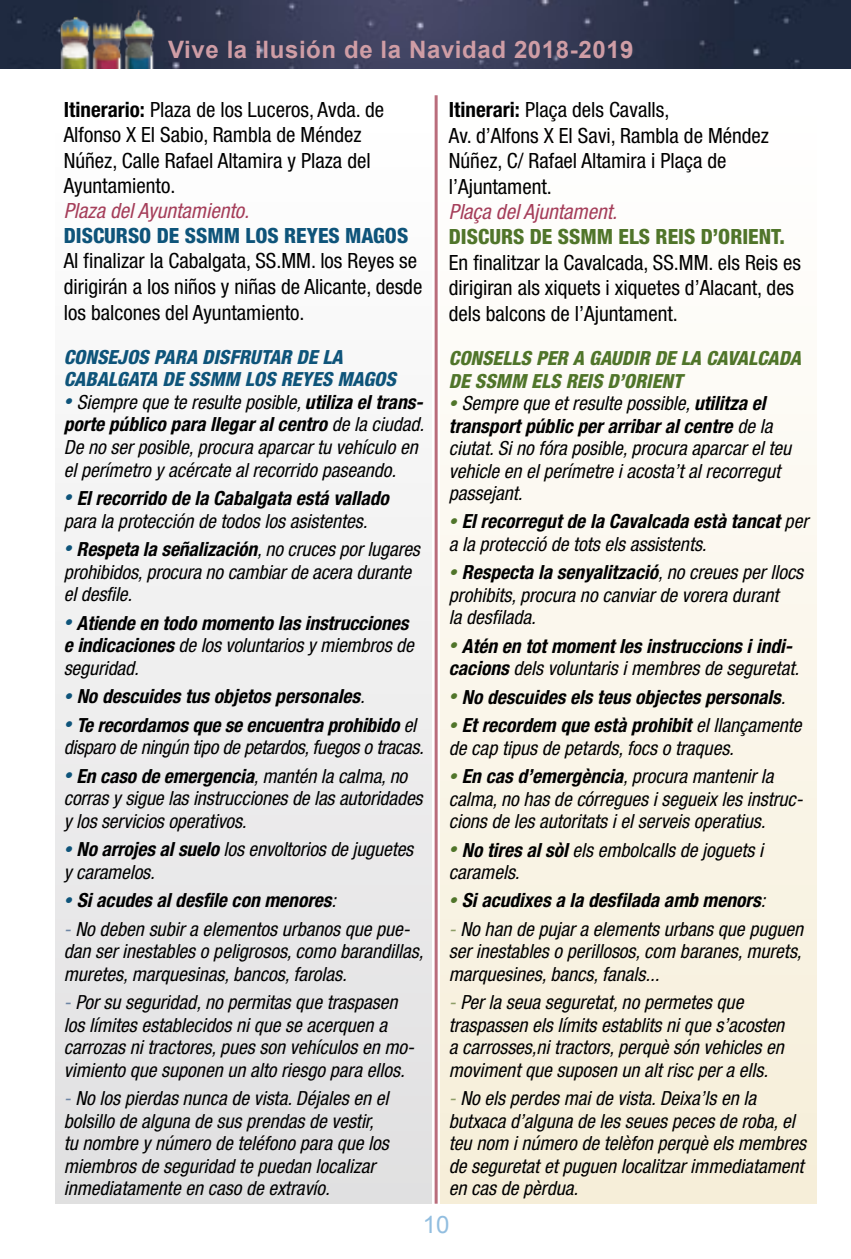
<style>
.page{position:relative;width:851px;height:1259px;background:#fff}
.page>*{position:absolute;margin:0;border:0;box-sizing:border-box;transform-origin:0 0}
.t1{font:700 24px "Arial";letter-spacing:.025em;color:#cf9da5}
.t2{font:24px "Arial";color:#92bee0}
.t3{font:condensed 21px/25.5px "Helvetica Neue LT Std";color:#000}
.t4{font:italic condensed 21px "Helvetica Neue LT Std";color:#a53e5a}
.t5{font:800 condensed 21px "Helvetica Neue LT Std";color:#50752a}
.t6{font:800 condensed 21px "Helvetica Neue LT Std";color:#0e547a}
.t7{font:italic condensed 19.5px/22.5px "Helvetica Neue LT Std";color:#000}
.t8{font:italic 700 condensed 19.5px/22.5px "Helvetica Neue LT Std";color:#000}
.t9{font:italic 800 condensed 19.5px/22.5px "Helvetica Neue LT Std";color:#0e547a}
.t10{font:italic 800 condensed 19.5px/22.5px "Helvetica Neue LT Std";color:#50752a}
.s1{font-weight:700}
.s2{font-size:16.5px;color:#0e547a}
.s3{font-weight:400;font-size:16.5px;color:#0e547a}
.s4{font-weight:400}
.s5{color:#6c84a3}
.s6{font-size:16.5px;color:#50752a}
.s7{font-weight:400;font-size:16.5px;color:#50752a}
.s8{color:#8d9d66}
</style>
<div class="page">
<hr style="left:434px;top:95px;width:3px;height:1108px;background:#b96d7c">
<div style="left:55px;top:102px;width:377px;height:1101px;background:linear-gradient(to bottom,#fff,#e0dfe1)"></div>
<div style="left:440px;top:102px;width:376px;height:1101px;background:linear-gradient(to bottom,#fff,#f6eed8)"></div>
<img style="left:0;top:0;width:850px;height:68px">
<img style="left:54px;top:7px;width:103px;height:61px">
<p class="t1" style="left:168px;top:34px;width:467px">Vive la ilusión de la Navidad 2018-2019</p>
<p class="t3" style="left:64px;top:97px;width:322px"><span class="s1">Itinerario:</span> Plaza de los Luceros, Avda. de Alfonso X El Sabio, Rambla de Méndez Núñez, Calle Rafael Altamira y Plaza del Ayuntamiento.</p>
<p class="t4" style="left:64px;top:198px;width:187px">Plaza del Ayuntamiento.</p>
<p class="t6" style="left:64px;top:223px;width:346px">DISCURSO DE SSMM LOS REYES MAGOS</p>
<p class="t3" style="left:64px;top:248px;width:360px">Al finalizar la Cabalgata, SS.MM. los Reyes se dirigirán a los niños y niñas de Alicante, desde los balcones del Ayuntamiento.</p>
<p class="t9" style="left:64px;top:346px;width:333px">CONSEJOS PARA DISFRUTAR DE LA<br>CABALGATA DE SSMM LOS REYES MAGOS</p>
<p class="t7" style="left:64px;top:391px;width:362px"><span class="s2">•</span> Siempre que te resulte posible, <span class="s1">utiliza el trans&shy;porte público para llegar al centro</span> de la ciudad.<br>De no ser posible, procura aparcar tu vehículo en el perímetro y acércate al recorrido paseando.</p>
<p class="t7" style="left:64px;top:487px;width:326px"><span class="s2">•</span> <span class="s1">El recorrido de la Cabalgata está vallado </span>para la protección de todos los asistentes.</p>
<p class="t7" style="left:64px;top:538px;width:357px"><span class="s2">•</span> <span class="s1">Respeta la señalización</span>, no cruces por lugares prohibidos, procura no cambiar de acera durante el desfile.</p>
<p class="t8" style="left:64px;top:611px;width:351px"><span class="s3">•</span> Atiende en todo momento las instrucciones e indicaciones <span class="s4">de los voluntarios y miembros de seguridad.</span></p>
<p class="t8" style="left:64px;top:685px;width:302px"><span class="s3">•</span> No descuides tus objetos personales<span class="s4">.</span></p>
<p class="t7" style="left:64px;top:714px;width:361px"><span class="s2">•</span> <span class="s1">Te recordamos que se encuentra prohibido</span> el disparo de ningún tipo de petardos, fuegos o tracas.</p>
<p class="t7" style="left:64px;top:765px;width:360px"><span class="s2">•</span> <span class="s1">En caso de emergencia</span>, mantén la calma, no corras y sigue las instrucciones de las autoridades y los servicios operativos.</p>
<p class="t7" style="left:64px;top:838px;width:351px"><span class="s2">•</span> <span class="s1">No arrojes al suelo</span> los envoltorios de juguetes y caramelos.</p>
<p class="t8" style="left:64px;top:889px;width:274px"><span class="s3">•</span> Si acudes al desfile con menores<span class="s4">:</span></p>
<p class="t7" style="left:64px;top:918px;width:361px"><span class="s5">-</span> No deben subir a elementos urbanos que pue&shy;dan ser inestables o peligrosos, como barandillas, muretes, marquesinas, bancos, farolas.</p>
<p class="t7" style="left:64px;top:991px;width:352px"><span class="s5">-</span> Por su seguridad, no permitas que traspasen los límites establecidos ni que se acerquen a carrozas ni tractores, pues son vehículos en mo&shy;vimiento que suponen un alto riesgo para ellos.</p>
<p class="t7" style="left:64px;top:1087px;width:326px"><span class="s5">-</span> No los pierdas nunca de vista. Déjales en el bolsillo de alguna de sus prendas de vestir, tu nombre y número de teléfono para que los miembros de seguridad te puedan localizar inmediatamente en caso de extravío.</p>
<p class="t3" style="left:449px;top:97px;width:322px"><span class="s1">Itinerari:</span> Plaça dels Cavalls,<br>Av. d’Alfons X El Savi, Rambla de Méndez<br>Núñez, C/ Rafael Altamira i Plaça de l’Ajuntament.</p>
<p class="t4" style="left:449px;top:199px;width:170px">Plaça del Ajuntament.</p>
<p class="t5" style="left:449px;top:224px;width:337px">DISCURS DE SSMM ELS REIS D’ORIENT.</p>
<p class="t3" style="left:449px;top:250px;width:353px">En finalitzar la Cavalcada, SS.MM. els Reis es dirigiran als xiquets i xiquetes d’Alacant, des dels balcons de l’Ajuntament.</p>
<p class="t10" style="left:449px;top:347px;width:353px">CONSELLS PER A GAUDIR DE LA CAVALCADA<br>DE SSMM ELS REIS D’ORIENT</p>
<p class="t7" style="left:449px;top:392px;width:344px"><span class="s6">•</span> Sempre que et resulte possible, <span class="s1">utilitza el transport públic per arribar al centre</span> de la ciutat. Si no fóra posible, procura aparcar el teu vehicle en el perímetre i acosta’t al recorregut passejant.</p>
<p class="t8" style="left:449px;top:510px;width:360px"><span class="s7">•</span> El recorregut de la Cavalcada està tancat <span class="s4">per a la protecció de tots els assistents.</span></p>
<p class="t7" style="left:449px;top:561px;width:356px"><span class="s6">•</span> <span class="s1">Respecta la senyalització</span>, no creues per llocs prohibits, procura no canviar de vorera durant<br>la desfilada.</p>
<p class="t8" style="left:449px;top:635px;width:352px"><span class="s7">•</span> Atén en tot moment les instruccions i indi&shy;cacions <span class="s4">dels voluntaris i membres de seguretat.</span></p>
<p class="t8" style="left:449px;top:686px;width:338px"><span class="s7">•</span> No descuides els teus objectes personals<span class="s4">.</span></p>
<p class="t7" style="left:449px;top:714px;width:354px"><span class="s6">•</span> <span class="s1">Et recordem que està prohibit</span> el llançamente de cap tipus de petards, focs o traques.</p>
<p class="t7" style="left:449px;top:765px;width:355px"><span class="s6">•</span> <span class="s1">En cas d’emergència</span>, procura mantenir la calma, no has de córregues i segueix les instruc&shy;cions de les autoritats i el serveis operatius.</p>
<p class="t7" style="left:449px;top:839px;width:316px"><span class="s6">•</span> <span class="s1">No tires al sòl</span> els embolcalls de joguets i caramels.</p>
<p class="t8" style="left:449px;top:889px;width:318px"><span class="s7">•</span> Si acudixes a la desfilada amb menors<span class="s4">:</span></p>
<p class="t7" style="left:449px;top:918px;width:356px;text-align:justify"><span class="s8">-</span> No han de pujar a elements urbans que puguen ser inestables o perillosos, com baranes, murets, marquesines, bancs, fanals...</p>
<p class="t7" style="left:449px;top:991px;width:337px"><span class="s8">-</span> Per la seua seguretat, no permetes que traspassen els límits establits ni que s’acosten a carrosses,ni tractors, perquè són vehicles en moviment que suposen un alt risc per a ells.</p>
<p class="t7" style="left:449px;top:1087px;width:358px"><span class="s8">-</span> No els perdes mai de vista. Deixa’ls en la butxaca d’alguna de les seues peces de roba, el teu nom i número de telèfon perquè els membres de seguretat et puguen localitzar immediatament en cas de pèrdua.</p>
<p class="t2" style="left:422px;top:1209px;width:28px">10</p>
</div>
